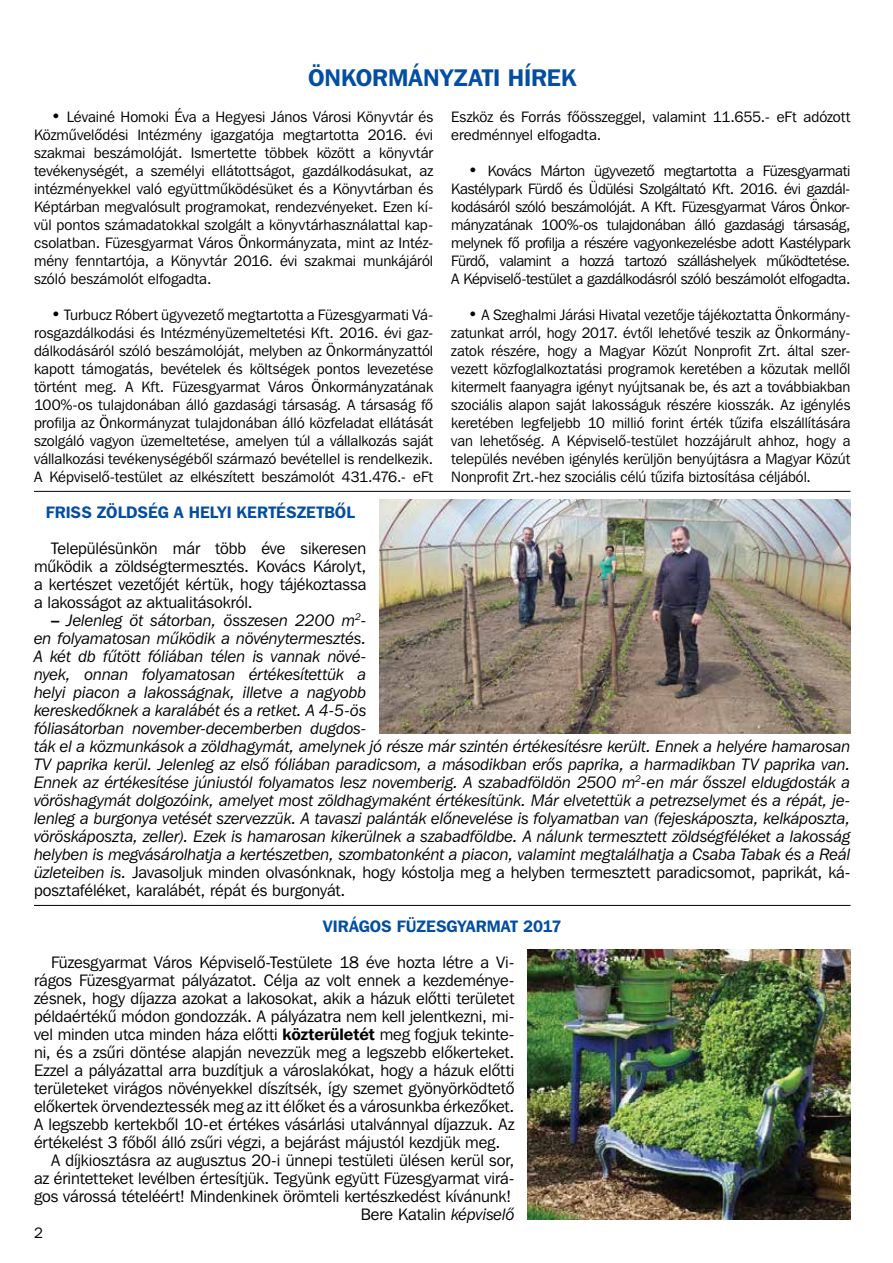
<style>
.page{position:relative;width:893px;height:1263px;background:#fff}
.page>*{position:absolute;margin:0;border:0;box-sizing:border-box;transform-origin:0 0}
.t1{font:24px "Franklin Gothic Demi HU Demi";color:#034ea2}
.t2{font:italic 16.5px/18px "Franklin Gothic Bk HU Book";letter-spacing:-.005em;color:#000}
.t3{font:16.5px/18px "Franklin Gothic Bk HU Book";letter-spacing:-.005em;color:#000;text-align:justify}
.t4{font:16.5px "Franklin Gothic Demi HU Demi";color:#034ea2}
.t5{font:15px/18px "Franklin Gothic Bk HU Book";color:#000;text-align:justify}
.s1{font-size:16.5px}
.s2{font-family:"Franklin Gothic Demi HU Demi";font-style:normal}
.s3{font-style:normal}
.s4{font-family:"Franklin Gothic Demi HU Demi"}
.s5{font-style:italic}
</style>
<div class="page">
<hr style="left:34px;top:491px;width:816px;height:1px;background:#000">
<hr style="left:34px;top:905px;width:816px;height:1px;background:#000">
<img style="left:379px;top:500px;width:471px;height:234px">
<img style="left:527px;top:950px;width:323px;height:270px">
<h1 class="t1" style="left:308px;top:62px;width:270px">ÖNKORMÁNYZATI HÍREK</h1>
<p class="t5" style="left:34px;top:107px;width:401px;text-indent:17px"><span class="s1">•</span> Lévainé Homoki Éva a Hegyesi János Városi Könyvtár és Közmûvelôdési Intézmény igazgatója megtartotta 2016. évi szakmai beszámolóját. Ismertette többek között a könyvtár tevékenységét, a személyi ellátottságot, gazdálkodásukat, az intézményekkel való együttmûködésüket és a Könyvtárban és Képtárban megvalósult programokat, rendezvényeket. Ezen kí&shy;vül pontos számadatokkal szolgált a könyvtárhasználattal kap&shy;csolatban. Füzesgyarmat Város Önkormányzata, mint az Intéz&shy;mény fenntartója, a Könyvtár 2016. évi szakmai munkájáról szóló beszámolót elfogadta.</p>
<p class="t5" style="left:34px;top:305px;width:401px;text-indent:17px"><span class="s1">•</span> Turbucz Róbert ügyvezetô megtartotta a Füzesgyarmati Vá&shy;rosgazdálkodási és Intézményüzemeltetési Kft. 2016. évi gaz&shy;dálkodásáról szóló beszámolóját, melyben az Önkormányzattól kapott támogatás, bevételek és költségek pontos levezetése történt meg. A Kft. Füzesgyarmat Város Önkormányzatának 100%-os tulajdonában álló gazdasági társaság. A társaság fô profilja az Önkormányzat tulajdonában álló közfeladat ellátását szolgáló vagyon üzemeltetése, amelyen túl a vállalkozás saját vállalkozási tevékenységébôl származó bevétellel is rendelkezik.<br>A Képviselô-testület az elkészített beszámolót 431.476.- eFt</p>
<p class="t5" style="left:451px;top:107px;width:401px">Eszköz és Forrás fôösszeggel, valamint 11.655.- eFt adózott eredménnyel elfogadta.</p>
<p class="t5" style="left:451px;top:161px;width:401px;text-indent:17px"><span class="s1">•</span> Kovács Márton ügyvezetô megtartotta a Füzesgyarmati Kastélypark Fürdô és Üdülési Szolgáltató Kft. 2016. évi gazdál&shy;kodásáról szóló beszámolóját. A Kft. Füzesgyarmat Város Önkor&shy;mányzatának 100%-os tulajdonában álló gazdasági társaság, melynek fô profilja a részére vagyonkezelésbe adott Kastélypark Fürdô, valamint a hozzá tartozó szálláshelyek mûködtetése.<br>A Képviselô-testület a gazdálkodásról szóló beszámolót elfogadta.</p>
<p class="t5" style="left:451px;top:305px;width:401px;text-indent:17px"><span class="s1">•</span> A Szeghalmi Járási Hivatal vezetôje tájékoztatta Önkormány&shy;zatunkat arról, hogy 2017. évtôl lehetôvé teszik az Önkormány&shy;zatok részére, hogy a Magyar Közút Nonprofit Zrt. által szer&shy;vezett közfoglalkoztatási programok keretében a közutak mellôl kitermelt faanyagra igényt nyújtsanak be, és azt a továbbiakban szociális alapon saját lakosságuk részére kiosszák. Az igénylés keretében legfeljebb 10 millió forint érték tûzifa elszállítására van lehetôség. A Képviselô-testület hozzájárult ahhoz, hogy a település nevében igénylés kerüljön benyújtásra a Magyar Közút Nonprofit Zrt.-hez szociális célú tûzifa biztosítása céljából.</p>
<p class="t4" style="left:46px;top:502px;width:310px">FRISS ZÖLDSÉG A HELYI KERTÉSZETBÔL</p>
<p class="t3" style="left:34px;top:539px;width:334px;text-indent:17px">Településünkön már több éve sikeresen mûködik a zöldségtermesztés. Kovács Károlyt, a kertészet vezetôjét kértük, hogy tájékoztassa a lakosságot az aktualitásokról.</p>
<p class="t2" style="left:34px;top:611px;width:818px;text-indent:17px"><span class="s2">–</span> Jelenleg öt sátorban, összesen 2200 m<sup>2</sup>-<br>en folyamatosan mûködik a növénytermesztés.<br>A két db fûtött fóliában télen is vannak növé-<br>nyek, onnan folyamatosan értékesítettük a<br>helyi piacon a lakosságnak, illetve a nagyobb<br>kereskedôknek a karalábét és a retket. A 4-5-ös<br>fóliasátorban november-decemberben dugdos-<br>ták el a közmunkások a zöldhagymát, amelynek jó része már szintén értékesítésre került. Ennek a helyére hamarosan TV paprika kerül. Jelenleg az elsô fóliában paradicsom, a másodikban erôs paprika, a harmadikban TV paprika van.<br>Ennek az értékesítése júniustól folyamatos lesz novemberig. A szabadföldön 2500 m<sup>2</sup>-en már ôsszel eldugdosták a vöröshagymát dolgozóink, amelyet most zöldhagymaként értékesítünk. Már elvetettük a petrezselymet és a répát, je&shy;lenleg a burgonya vetését szervezzük. A tavaszi palánták elônevelése is folyamatban van (fejeskáposzta, kelkáposzta, vöröskáposzta, zeller). Ezek is hamarosan kikerülnek a szabadföldbe. A nálunk termesztett zöldségféléket a lakosság helyben is megvásárolhatja a kertészetben, szombatonként a piacon, valamint megtalálhatja a Csaba Tabak és a Reál üzleteiben is. <span class="s3">Javasoljuk minden olvasónknak, hogy kóstolja meg a helyben termesztett paradicsomot, paprikát, ká&shy;posztaféléket, karalábét, répát és burgonyát.</span></p>
<p class="t4" style="left:323px;top:916px;width:240px">VIRÁGOS FÜZESGYARMAT 2017</p>
<p class="t3" style="left:51px;top:953px;width:465px">Füzesgyarmat Város Képviselô-Testülete 18 éve hozta létre a Vi-</p>
<p class="t3" style="left:34px;top:971px;width:482px">rágos Füzesgyarmat pályázatot. Célja az volt ennek a kezdeménye-</p>
<p class="t3" style="left:34px;top:989px;width:482px">zésnek, hogy díjazza azokat a lakosokat, akik a házuk elôtti területet</p>
<p class="t3" style="left:34px;top:1007px;width:482px">példaértékû módon gondozzák. A pályázatra nem kell jelentkezni, mi-</p>
<p class="t3" style="left:34px;top:1025px;width:482px">vel minden utca minden háza elôtti <span class="s4">KÖZTERÜLETÉT</span> meg fogjuk tekinte-</p>
<p class="t3" style="left:34px;top:1043px;width:482px">ni, és a zsûri döntése alapján nevezzük meg a legszebb elôkerteket.</p>
<p class="t3" style="left:34px;top:1061px;width:482px">Ezzel a pályázattal arra buzdítjuk a városlakókat, hogy a házuk elôtti</p>
<p class="t3" style="left:34px;top:1079px;width:482px">területeket virágos növényekkel díszítsék, így szemet gyönyörködtetô</p>
<p class="t3" style="left:34px;top:1097px;width:482px">elôkertek örvendeztessék meg az itt élôket és a városunkba érkezôket.</p>
<p class="t3" style="left:34px;top:1115px;width:482px">A legszebb kertekbôl 10-et értékes vásárlási utalvánnyal díjazzuk. Az</p>
<p class="t3" style="left:34px;top:1133px;width:468px">értékelést 3 fôbôl álló zsûri végzi, a bejárást májustól kezdjük meg.</p>
<p class="t3" style="left:51px;top:1151px;width:465px">A díjkiosztásra az augusztus 20-i ünnepi testületi ülésen kerül sor,</p>
<p class="t3" style="left:34px;top:1169px;width:482px">az érintetteket levélben értesítjük. Tegyünk együtt Füzesgyarmat virá-</p>
<p class="t3" style="left:34px;top:1187px;width:479px">gos várossá tételéért! Mindenkinek örömteli kertészkedést kívánunk!</p>
<p class="t3" style="left:361px;top:1205px;width:155px">Bere Katalin <span class="s5">képviselô</span></p>
<p class="t5" style="left:34px;top:1223px;width:10px">2</p>
</div>
